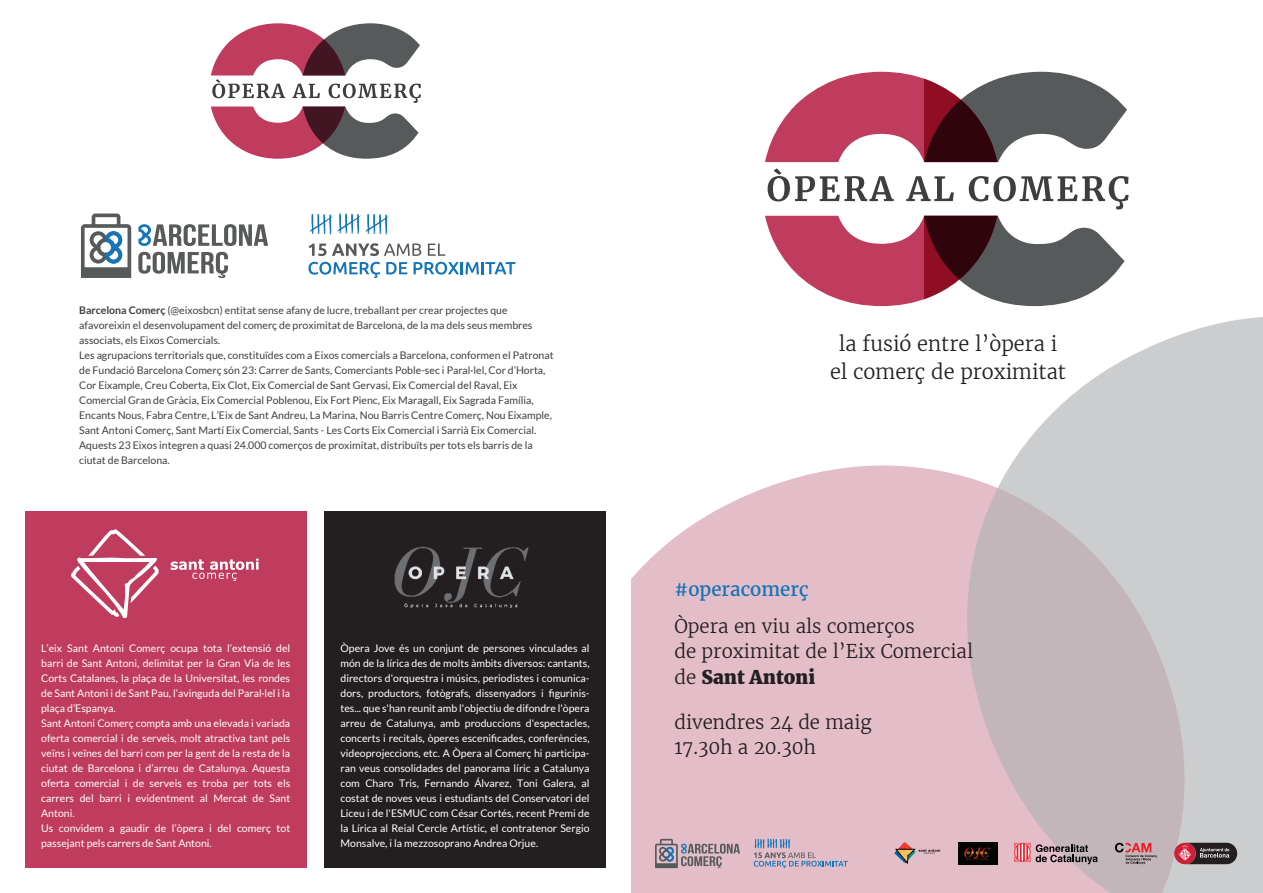
<style>
.page{position:relative;width:1263px;height:893px;background:#fff}
.page>*{position:absolute;margin:0;border:0;box-sizing:border-box;transform-origin:0 0}
.t1{font:300 20.1px/27.2px "Merriweather";color:#231f20;text-align:center}
.t2{font:300 18.75px/25.2px "Merriweather";color:#231f20}
.t3{font:18.75px "Merriweather";color:#1274ba}
.t4{font:10.5px/15px "Lato";color:#fff}
.t5{font:10.5px/15px "Lato";color:#3e3e3f}
.s1{font-weight:700}
.s2{font-weight:900}
</style>
<div class="page">
<div style="left:632px;top:465px;width:335px;height:428px;background:#e3bdc7"></div>
<svg style="left:967px;top:317px;width:296px;height:576px;background:#d0c9cc"></svg>
<svg style="left:211px;top:23px;width:210px;height:136px"></svg>
<svg style="left:138px;top:252px;width:90px;height:26px"></svg>
<svg style="left:81px;top:213px;width:50px;height:65px"></svg>
<svg style="left:138px;top:224px;width:130px;height:22px"></svg>
<svg style="left:309px;top:213px;width:81px;height:22px"></svg>
<svg style="left:309px;top:244px;width:17px;height:12px"></svg>
<svg style="left:332px;top:243px;width:89px;height:13px"></svg>
<svg style="left:428px;top:244px;width:17px;height:12px"></svg>
<svg style="left:308px;top:262px;width:72px;height:16px"></svg>
<svg style="left:386px;top:262px;width:21px;height:12px"></svg>
<svg style="left:414px;top:262px;width:101px;height:13px"></svg>
<div style="left:25px;top:512px;width:281px;height:356px;background:#c03c5f"></div>
<div style="left:324px;top:512px;width:282px;height:356px;background:#231f20"></div>
<img style="left:394px;top:546px;width:135px;height:62px">
<svg style="left:768px;top:168px;width:126px;height:33px"></svg>
<svg style="left:906px;top:176px;width:48px;height:25px"></svg>
<svg style="left:969px;top:176px;width:159px;height:33px"></svg>
<svg style="left:765px;top:72px;width:362px;height:90px"></svg>
<svg style="left:765px;top:216px;width:359px;height:90px"></svg>
<svg style="left:655px;top:839px;width:85px;height:29px;background:#ac99a2"></svg>
<svg style="left:754px;top:839px;width:94px;height:29px;background:#bfaebf"></svg>
<img style="left:959px;top:843px;width:38px;height:21px">
<svg style="left:1174px;top:843px;width:63px;height:21px"></svg>
<svg style="left:1115px;top:843px;width:43px;height:21px"></svg>
<svg style="left:1014px;top:842px;width:83px;height:22px;background:#ac878d"></svg>
<svg style="left:894px;top:842px;width:46px;height:22px"></svg>
<svg style="left:171px;top:559px;width:88px;height:22px"></svg>
<svg style="left:71px;top:529px;width:88px;height:89px"></svg>
<p class="t5" style="left:79px;top:303px;width:476px"><span class="s1">Barcelona Comerç</span> (@eixosbcn) entitat sense afany de lucre, treballant per crear projectes que afavoreixin el desenvolupament del comerç de proximitat de Barcelona, de la ma dels seus membres associats, els Eixos Comercials.<br>Les agrupacions territorials que, constituïdes com a Eixos comercials a Barcelona, conformen el Patronat de Fundació Barcelona Comerç són 23: Carrer de Sants, Comerciants Poble-sec i Paral·lel, Cor d’Horta, Cor Eixample, Creu Coberta, Eix Clot, Eix Comercial de Sant Gervasi, Eix Comercial del Raval, Eix Comercial Gran de Gràcia, Eix Comercial Poblenou, Eix Fort Pienc, Eix Maragall, Eix Sagrada Família, Encants Nous, Fabra Centre, L’Eix de Sant Andreu, La Marina, Nou Barris Centre Comerç, Nou Eixample, Sant Antoni Comerç, Sant Martí Eix Comercial, Sants - Les Corts Eix Comercial i Sarrià Eix Comercial.<br>Aquests 23 Eixos integren a quasi 24.000 comerços de proximitat, distribuïts per tots els barris de la ciutat de Barcelona.</p>
<p class="t4" style="left:41px;top:640px;width:251px">L’eix Sant Antoni Comerç ocupa tota l’extensió del barri de Sant Antoni, delimitat per la Gran Via de les Corts Catalanes, la plaça de la Universitat, les rondes de Sant Antoni i de Sant Pau, l’avinguda del Paral·lel i la plaça d’Espanya.<br>Sant Antoni Comerç compta amb una elevada i variada oferta comercial i de serveis, molt atractiva tant pels veïns i veïnes del barri com per la gent de la resta de la ciutat de Barcelona i d’arreu de Catalunya. Aquesta oferta comercial i de serveis es troba per tots els carrers del barri i evidentment al Mercat de Sant Antoni.<br>Us convidem a gaudir de l’òpera i del comerç tot passejant pels carrers de Sant Antoni.</p>
<p class="t4" style="left:340px;top:640px;width:251px;text-align:justify">Òpera Jove és un conjunt de persones vinculades al món de la lírica des de molts àmbits diversos: cantants, directors d'orquestra i músics, periodistes i comunica&shy;dors, productors, fotògrafs, dissenyadors i figurinis&shy;tes... que s'han reunit amb l'objectiu de difondre l'òpera arreu de Catalunya, amb produccions d'espectacles, concerts i recitals, òperes escenificades, conferències, videoprojeccions, etc. A Òpera al Comerç hi participa&shy;ran veus consolidades del panorama líric a Catalunya com Charo Tris, Fernando Álvarez, Toni Galera, al costat de noves veus i estudiants del Conservatori del Liceu i de l'ESMUC com César Cortés, recent Premi de la Lírica al Reial Cercle Artístic, el contratenor Sergio Monsalve, i la mezzosoprano Andrea Orjue.</p>
<h1 class="t1" style="left:830px;top:330px;width:238px">la fusió entre l’òpera i el comerç de proximitat</h1>
<h2 class="t3" style="left:674px;top:577px;width:136px">#operacomerç</h2>
<h2 class="t2" style="left:674px;top:613px;width:300px">Òpera en viu als comerços<br>de proximitat de l’Eix Comercial de <span class="s2">Sant Antoni</span></h2>
<h2 class="t2" style="left:674px;top:709px;width:199px">divendres 24 de maig<br>17.30h a 20.30h</h2>
</div>
